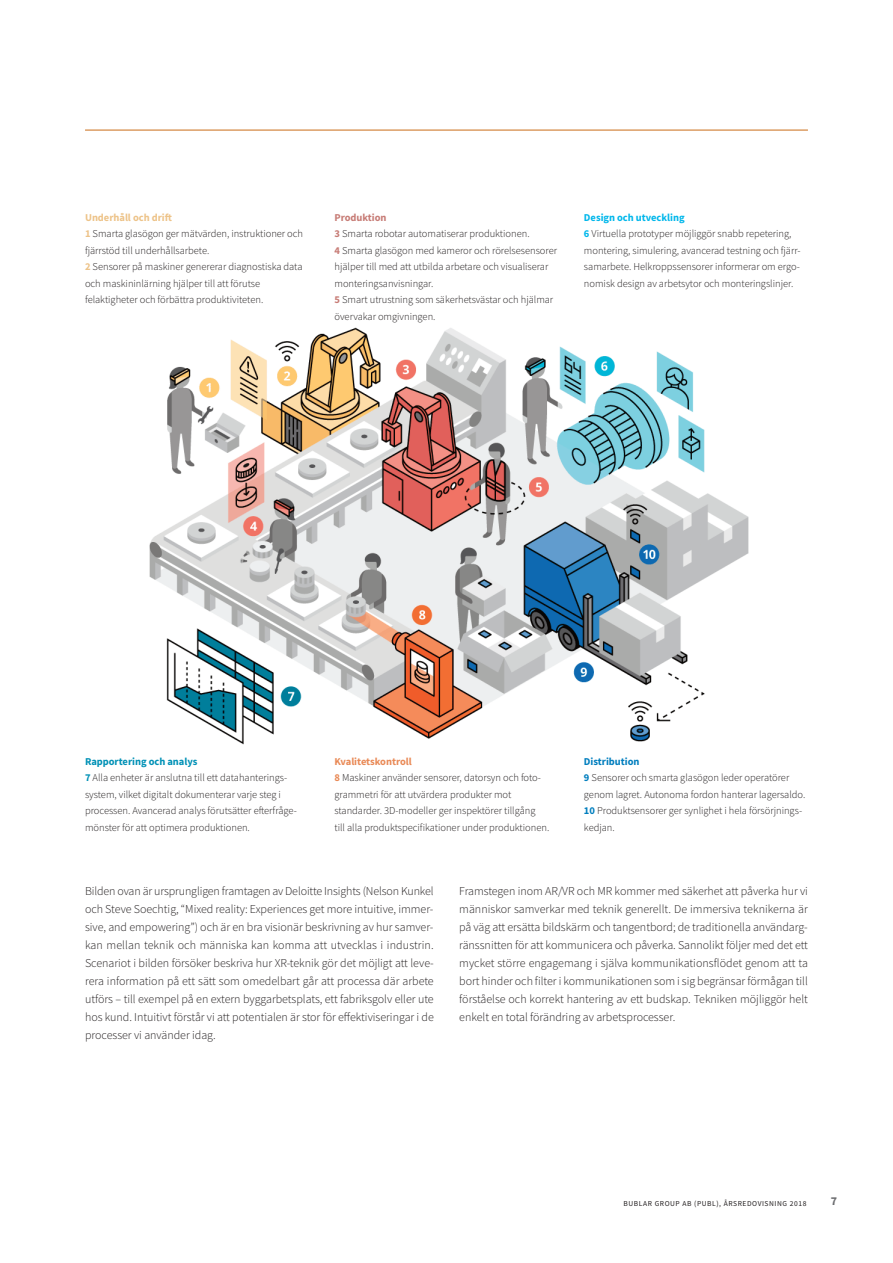
<style>
.page{position:relative;width:893px;height:1263px;background:#fff}
.page>*{position:absolute;margin:0;border:0;box-sizing:border-box;transform-origin:0 0}
.t1{font:300 12px/18px "Source Sans Pro";color:#231f20;text-align:justify}
.t2{font:700 12px "Source Sans Pro";color:#6c6d70}
.t3{font:300 10.5px/16.5px "Source Sans Pro";letter-spacing:-.005em;color:#231f20}
.t4{font:7.5px "Source Sans Pro";letter-spacing:.075em;color:#231f20}
.s1{font-weight:700;color:#edc389}
.s2{font-weight:700;color:#c77c76}
.s3{font-weight:700;color:#00b7eb}
.s4{font-weight:700;color:#0091b6}
.s5{font-weight:700;color:#e98a57}
.s6{font-weight:700;color:#007ebe}
</style>
<div class="page">
<hr style="left:85px;top:130px;width:723px;height:1px;background:#ca6c17">
<img style="left:149px;top:327px;width:599px;height:418px">
<p class="t3" style="left:85px;top:210px;width:220px"><span class="s1">Underhåll och drift<br>1</span> Smarta glasögon ger mätvärden, instruktioner och fjärrstöd till underhållsarbete.<br><span class="s1">2</span> Sensorer på maskiner genererar diagnostiska data och maskininlärning hjälper till att förutse felaktigheter och förbättra produktiviteten.</p>
<p class="t3" style="left:334px;top:210px;width:224px"><span class="s2">Produktion<br>3</span> Smarta robotar automatiserar produktionen.<br><span class="s2">4</span> Smarta glasögon med kameror och rörelsesensorer hjälper till med att utbilda arbetare och visualiserar monteringsanvisningar.<br><span class="s2">5</span> Smart utrustning som säkerhetsvästar och hjälmar övervakar omgivningen.</p>
<p class="t3" style="left:584px;top:210px;width:218px"><span class="s3">Design och utveckling<br>6</span> Virtuella prototyper möjliggör snabb repetering, montering, simulering, avancerad testning och fjärr&shy;samarbete. Helkroppssensorer informerar om ergo&shy;nomisk design av arbetsytor och monteringslinjer.</p>
<p class="t3" style="left:85px;top:754px;width:213px"><span class="s4">Rapportering och analys<br>7</span> Alla enheter är anslutna till ett datahanterings&shy;system, vilket digitalt dokumenterar varje steg i processen. Avancerad analys förutsätter efterfråge&shy;mönster för att optimera produktionen.</p>
<p class="t3" style="left:334px;top:754px;width:216px"><span class="s5">Kvalitetskontroll<br>8</span> Maskiner använder sensorer, datorsyn och foto&shy;grammetri för att utvärdera produkter mot standarder. 3D-modeller ger inspektörer tillgång<br>till alla produktspecifikationer under produktionen.</p>
<p class="t3" style="left:584px;top:754px;width:223px"><span class="s6">Distribution<br>9</span> Sensorer och smarta glasögon leder operatörer genom lagret. Autonoma fordon hanterar lagersaldo.<br><span class="s6">10</span> Produktsensorer ger synlighet i hela försörjnings&shy;kedjan.</p>
<p class="t1" style="left:85px;top:883px;width:350px">Bilden ovan är ursprungligen framtagen av Deloitte Insights (Nelson Kunkel och Steve Soechtig, “Mixed reality: Experiences get more intuitive, immer&shy;sive, and empowering”) och är en bra visionär beskrivning av hur samver&shy;kan mellan teknik och människa kan komma att utvecklas i industrin.<br>Scenariot i bilden försöker beskriva hur XR-teknik gör det möjligt att leve&shy;rera information på ett sätt som omedelbart går att processa där arbete utförs – till exempel på en extern byggarbetsplats, ett fabriksgolv eller ute hos kund. Intuitivt förstår vi att potentialen är stor för effektiviseringar i de processer vi använder idag.</p>
<p class="t1" style="left:459px;top:883px;width:350px">Framstegen inom AR/VR och MR kommer med säkerhet att påverka hur vi människor samverkar med teknik generellt. De immersiva teknikerna är på väg att ersätta bildskärm och tangentbord; de traditionella användarg&shy;ränssnitten för att kommunicera och påverka. Sannolikt följer med det ett mycket större engagemang i själva kommunikationsflödet genom att ta bort hinder och filter i kommunikationen som i sig begränsar förmågan till förståelse och korrekt hantering av ett budskap. Tekniken möjliggör helt enkelt en total förändring av arbetsprocesser.</p>
<p class="t4" style="left:624px;top:1200px;width:184px">BUBLAR GROUP AB (PUBL), ÅRSREDOVISNING 2018</p>
<p class="t2" style="left:831px;top:1197px;width:8px">7</p>
</div>
